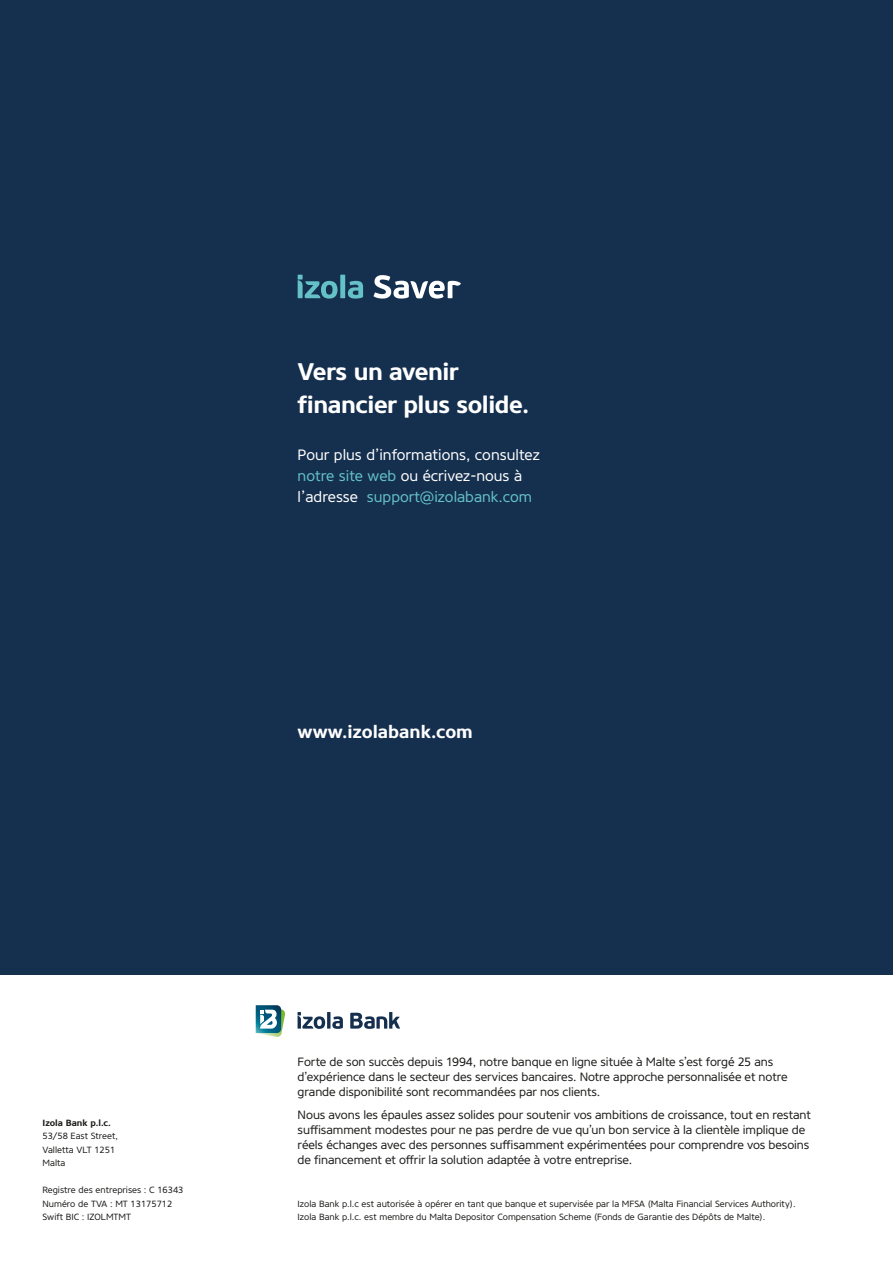
<style>
.page{position:relative;width:893px;height:1263px;background:#fff}
.page>*{position:absolute;margin:0;border:0;box-sizing:border-box;transform-origin:0 0}
.t1{font:700 24px/33px "Core Sans NR65";letter-spacing:-.02em;color:#fff}
.t2{font:700 18px "Core Sans NR65";color:#fff}
.t3{font:15px/21px "Core Sans NR45";color:#fff}
.t4{font:12px/15px "Core Sans NR45";letter-spacing:-.005em;color:#1d1d1b}
.t5{font:9px/13.5px "Core Sans NR45";color:#1d1d1b}
.t6{font:700 9px "Core Sans NR65";color:#1d1d1b}
.s1{color:#64c2c7}
</style>
<div class="page">
<div style="left:0;top:0;width:893px;height:974px;background:#152f4e"></div>
<svg style="left:350px;top:1012px;width:50px;height:17px"></svg>
<svg style="left:298px;top:1012px;width:45px;height:17px"></svg>
<svg style="left:256px;top:1005px;width:29px;height:32px"></svg>
<svg style="left:298px;top:275px;width:65px;height:24px"></svg>
<svg style="left:374px;top:275px;width:87px;height:24px"></svg>
<h1 class="t1" style="left:298px;top:355px;width:233px">Vers un avenir financier plus solide.</h1>
<p class="t3" style="left:298px;top:445px;width:244px">Pour plus d’informations, consultez <span class="s1">notre site web</span> ou écrivez-nous à l’adresse <span class="s1">support@izolabank.com</span></p>
<h2 class="t2" style="left:298px;top:720px;width:177px">www.izolabank.com</h2>
<p class="t6" style="left:43px;top:1117px;width:70px">Izola Bank p.l.c.</p>
<p class="t5" style="left:43px;top:1129px;width:77px">53/58 East Street,<br>Valletta VLT 1251<br>Malta</p>
<p class="t5" style="left:43px;top:1183px;width:143px">Registre des entreprises : C 16343<br>Numéro de TVA : MT 13175712<br>Swift BIC : IZOLMTMT</p>
<p class="t4" style="left:298px;top:1054px;width:491px">Forte de son succès depuis 1994, notre banque en ligne située à Malte s’est forgé 25 ans d’expérience dans le secteur des services bancaires. Notre approche personnalisée et notre grande disponibilité sont recommandées par nos clients.</p>
<p class="t4" style="left:298px;top:1107px;width:515px">Nous avons les épaules assez solides pour soutenir vos ambitions de croissance, tout en restant suffisamment modestes pour ne pas perdre de vue qu’un bon service à la clientèle implique de réels échanges avec des personnes suffisamment expérimentées pour comprendre vos besoins de financement et offrir la solution adaptée à votre entreprise.</p>
<p class="t5" style="left:298px;top:1197px;width:499px">Izola Bank p.l.c est autorisée à opérer en tant que banque et supervisée par la MFSA (Malta Financial Services Authority).<br>Izola Bank p.l.c. est membre du Malta Depositor Compensation Scheme (Fonds de Garantie des Dépôts de Malte).</p>
</div>
